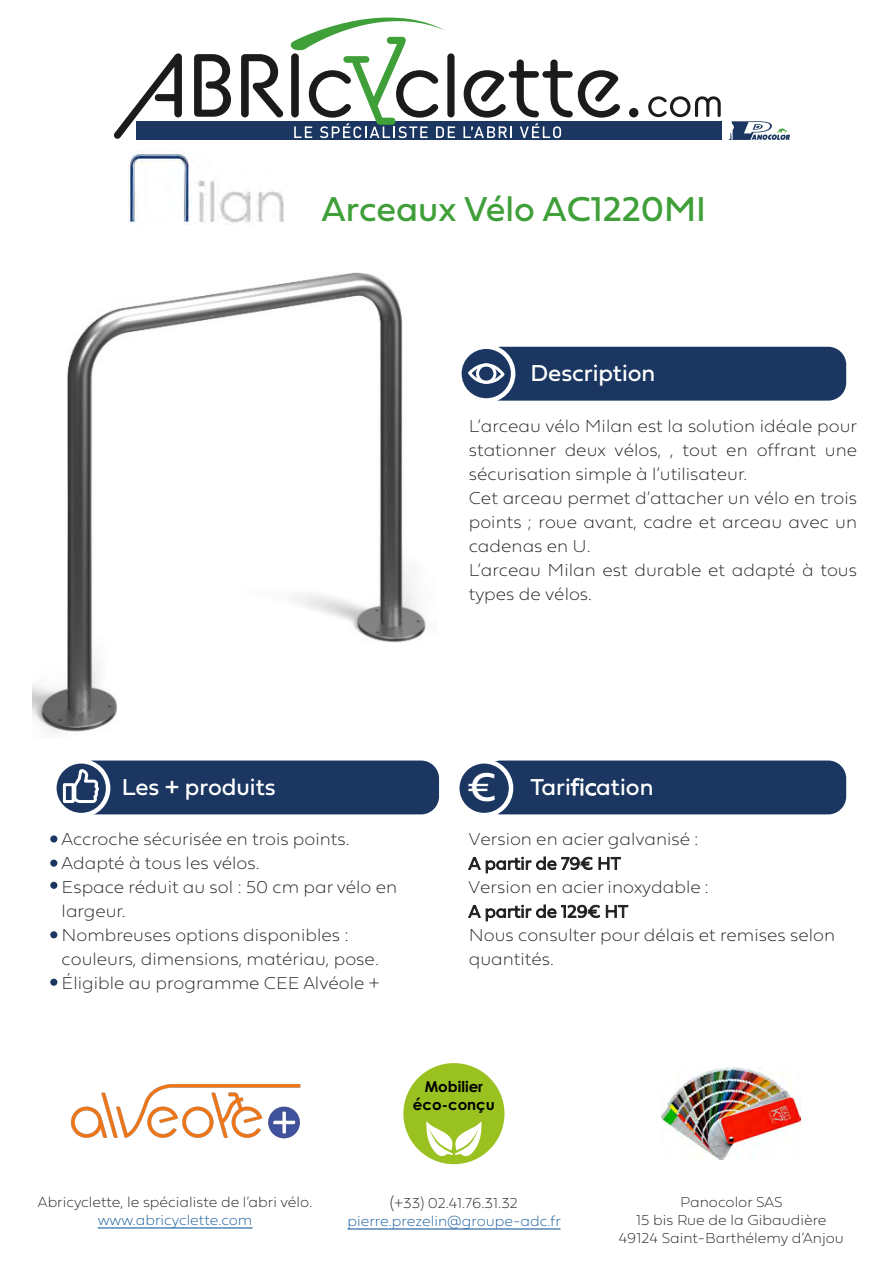
<style>
.page{position:relative;width:893px;height:1263px;background:#fff}
.page>*{position:absolute;margin:0;border:0;box-sizing:border-box;transform-origin:0 0}
.t1{font:36px "Fieldwork Geo Regular";color:#3f9f38}
.t2{font:24px "Fieldwork Geo Regular";color:#fff}
.t3{font:18px/24px "Fieldwork Geo Hair";color:#231f20}
.t4{font:15px/18px "Fieldwork Geo Hair";color:#231f20;text-align:center}
.t5{font:15px/18px "Fieldwork Geo Hair";color:#175d9e;text-align:center}
.t6{font:700 15px/18px "Century Gothic Pro";color:#000;text-align:center}
.s1{font-size:42px}
.s2{font-family:"Fieldwork Geo Light"}
.s3{font-size:16.5px;color:#231f20}
.s4{color:#231f20}
</style>
<div class="page">
<div style="left:403px;top:1063px;width:101px;height:101px;background:#99c221;border-radius:50%"></div>
<svg style="left:425px;top:1121px;width:58px;height:41px"></svg>
<img style="left:662px;top:1068px;width:139px;height:91px">
<hr style="left:98px;top:1227px;width:155px;height:1px;background:#175d9e">
<hr style="left:347px;top:1228px;width:213px;height:1px;background:#175d9e">
<div style="left:137px;top:121px;width:585px;height:19px;background:#1a3661"></div>
<svg style="left:729px;top:121px;width:61px;height:19px"></svg>
<svg style="left:114px;top:53px;width:68px;height:86px"></svg>
<svg style="left:194px;top:54px;width:37px;height:63px"></svg>
<svg style="left:241px;top:54px;width:42px;height:63px"></svg>
<div style="left:629px;top:108px;width:9px;height:9px;background:#1b1c1a;border-radius:50%"></div>
<svg style="left:648px;top:96px;width:73px;height:21px"></svg>
<svg style="left:463px;top:59px;width:157px;height:79px"></svg>
<svg style="left:290px;top:17px;width:165px;height:121px"></svg>
<img style="left:32px;top:272px;width:397px;height:460px">
<div style="left:483px;top:760px;width:363px;height:54px;background:#1a3661;border-radius:18px"></div>
<div style="left:457px;top:761px;width:54px;height:54px;background:#1a3661;border-radius:50%"></div>
<div style="left:455px;top:759px;width:58px;height:58px;border:4px solid #fff;border-radius:50%"></div>
<div style="left:75px;top:760px;width:364px;height:54px;background:#1a3661;border-radius:18px"></div>
<svg style="left:54px;top:761px;width:54px;height:54px"></svg>
<div style="left:52px;top:759px;width:58px;height:58px;border:4px solid #fff;border-radius:50%"></div>
<div style="left:63px;top:783px;width:12px;height:20px;border:3px solid #fff"></div>
<svg style="left:72px;top:768px;width:28px;height:36px"></svg>
<div style="left:483px;top:347px;width:363px;height:54px;background:#1a3661;border-radius:18px"></div>
<svg style="left:459px;top:347px;width:54px;height:53px"></svg>
<div style="left:457px;top:344px;width:58px;height:59px;border:4px solid #fff;border-radius:50%"></div>
<div style="left:476px;top:363px;width:20px;height:21px;border:3px solid #fff;border-radius:50%"></div>
<div style="left:468px;top:363px;width:36px;height:21px;border:3px solid #fff;border-radius:50%"></div>
<img style="left:128px;top:151px;width:156px;height:72px">
<div style="left:50px;top:835px;width:7px;height:7px;background:#1a3661;border-radius:50%"></div>
<div style="left:50px;top:859px;width:7px;height:8px;background:#1a3661;border-radius:50%"></div>
<div style="left:50px;top:882px;width:7px;height:7px;background:#1a3661;border-radius:50%"></div>
<div style="left:50px;top:931px;width:7px;height:7px;background:#1a3661;border-radius:50%"></div>
<div style="left:50px;top:979px;width:7px;height:7px;background:#1a3661;border-radius:50%"></div>
<img style="left:70px;top:1084px;width:231px;height:55px">
<p class="t1" style="left:322px;top:180px;width:386px">Arceaux Vélo AC1220MI</p>
<p class="t2" style="left:530px;top:354px;width:127px">Description</p>
<p class="t3" style="left:469px;top:413px;width:390px">L’arceau vélo Milan est la solution idéale pour stationner deux vélos, , tout en offrant une sécurisation simple à l’utilisateur.<br>Cet arceau permet d’attacher un vélo en trois points ; roue avant, cadre et arceau avec un cadenas en U.<br>L’arceau Milan est durable et adapté à tous types de vélos.</p>
<p class="t2" style="left:122px;top:768px;width:155px">Les + produits</p>
<p class="t3" style="left:62px;top:826px;width:337px">Accroche sécurisée en trois points.<br>Adapté à tous les vélos.<br>Espace réduit au sol : 50 cm par vélo en largeur.<br>Nombreuses options disponibles : couleurs, dimensions, matériau, pose.<br>Éligible au programme CEE Alvéole +</p>
<p class="t2" style="left:467px;top:768px;width:188px"><span class="s1">€</span> Tari<span class="s2">fic</span>ation</p>
<p class="t3" style="left:469px;top:826px;width:368px">Version en acier galvanisé :<br><span class="s2">A partir de 79€ HT<br></span>Version en acier inoxydable :<br><span class="s2">A partir de 129€ HT<br></span>Nous consulter pour délais et remises selon quantités.</p>
<p class="t6" style="left:413px;top:1078px;width:84px">Mobilier éco-conçu</p>
<p class="t4" style="left:38px;top:1192px;width:276px">Abricyclette, le spécialiste de l’abri vélo.</p>
<p class="t5" style="left:98px;top:1210px;width:156px">www.abricyclette.com</p>
<p class="t5" style="left:347px;top:1193px;width:215px"><span class="s3">(</span><span class="s4">+33) 02.41.76.31.32 </span>pierre.prezelin@groupe-adc.fr</p>
<p class="t4" style="left:619px;top:1192px;width:227px">Panocolor SAS<br>15 bis Rue de la Gibaudière<br>49124 Saint-Barthélemy d’Anjou</p>
</div>
